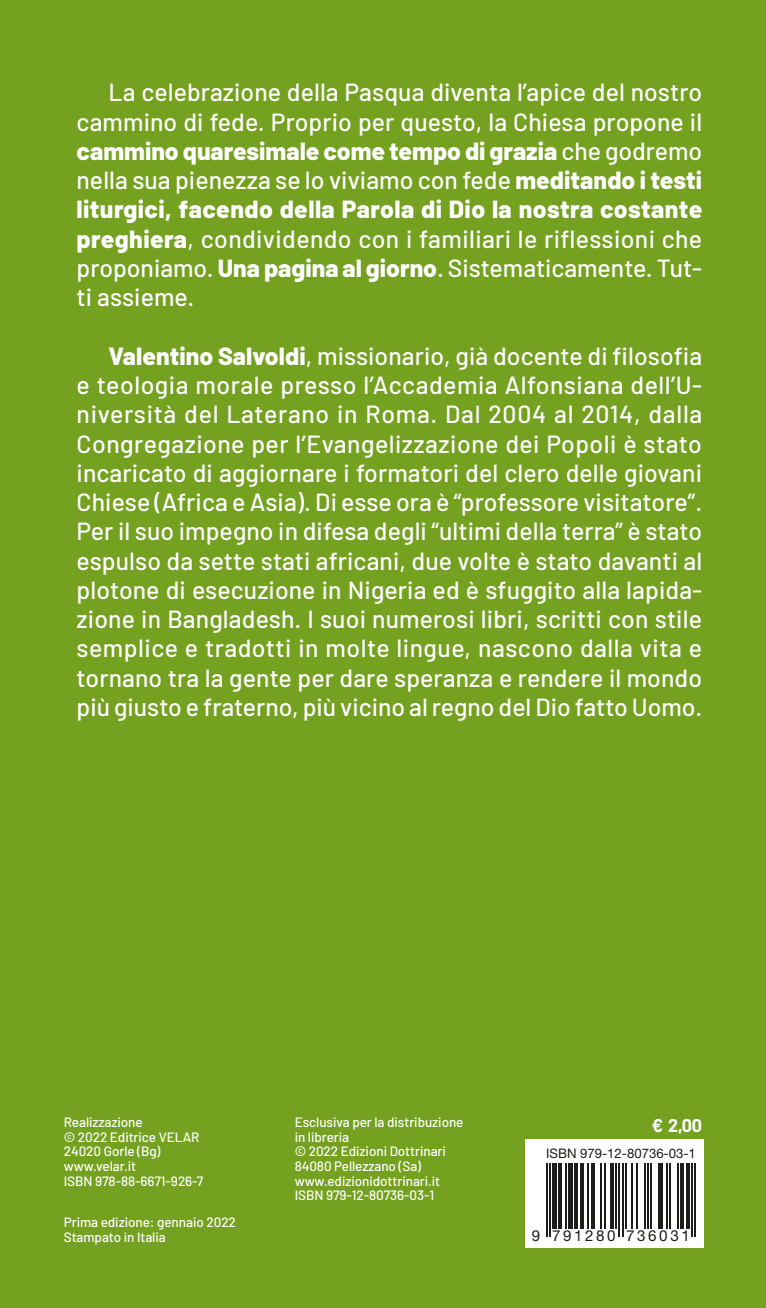
<style>
.page{position:relative;width:766px;height:1308px;background:#fff}
.page>*{position:absolute;margin:0;border:0;box-sizing:border-box;transform-origin:0 0}
.t1{font:500 24.75px/29.2px "Barlow";color:#fff;text-align:justify}
.t2{font:700 18px "Barlow";color:#fff}
.t3{font:15.08px "Helvetica Neue";letter-spacing:.17em;color:#1d1d1b}
.t4{font:500 13.5px/14.6px "Barlow";letter-spacing:-.005em;color:#fff}
.t5{font:13.05px "Helvetica Neue";color:#1d1d1b}
.s1{font-weight:800}
</style>
<div class="page">
<div style="left:0;top:0;width:765px;height:1307px;background:#74a120"></div>
<div style="left:525px;top:1139px;width:179px;height:108px;background:#fff"></div>
<hr style="left:546px;top:1163px;width:1px;height:73px;background:#1d1d1b">
<hr style="left:549px;top:1163px;width:1px;height:73px;background:#1d1d1b">
<div style="left:552px;top:1163px;width:5px;height:65px;background:#1d1d1b"></div>
<hr style="left:558px;top:1163px;width:3px;height:65px;background:#1d1d1b">
<hr style="left:565px;top:1163px;width:1px;height:65px;background:#1d1d1b">
<hr style="left:568px;top:1163px;width:4px;height:65px;background:#1d1d1b">
<hr style="left:574px;top:1163px;width:3px;height:65px;background:#1d1d1b">
<hr style="left:580px;top:1163px;width:3px;height:65px;background:#1d1d1b">
<hr style="left:587px;top:1163px;width:1px;height:65px;background:#1d1d1b">
<hr style="left:591px;top:1163px;width:3px;height:65px;background:#1d1d1b">
<hr style="left:599px;top:1163px;width:2px;height:65px;background:#1d1d1b">
<hr style="left:604px;top:1163px;width:1px;height:65px;background:#1d1d1b">
<hr style="left:610px;top:1163px;width:3px;height:65px;background:#1d1d1b">
<hr style="left:615px;top:1163px;width:1px;height:65px;background:#1d1d1b">
<hr style="left:618px;top:1163px;width:2px;height:73px;background:#1d1d1b">
<hr style="left:621px;top:1163px;width:2px;height:73px;background:#1d1d1b">
<hr style="left:624px;top:1163px;width:2px;height:65px;background:#1d1d1b">
<hr style="left:631px;top:1163px;width:1px;height:65px;background:#1d1d1b">
<hr style="left:635px;top:1163px;width:2px;height:65px;background:#1d1d1b">
<hr style="left:643px;top:1163px;width:2px;height:65px;background:#1d1d1b">
<hr style="left:646px;top:1163px;width:2px;height:65px;background:#1d1d1b">
<hr style="left:650px;top:1163px;width:1px;height:65px;background:#1d1d1b">
<div style="left:657px;top:1163px;width:5px;height:65px;background:#1d1d1b"></div>
<hr style="left:665px;top:1163px;width:2px;height:65px;background:#1d1d1b">
<hr style="left:668px;top:1163px;width:2px;height:65px;background:#1d1d1b">
<hr style="left:676px;top:1163px;width:2px;height:65px;background:#1d1d1b">
<svg style="left:680px;top:1163px;width:3px;height:65px"></svg>
<hr style="left:686px;top:1163px;width:3px;height:65px;background:#1d1d1b">
<hr style="left:690px;top:1163px;width:2px;height:73px;background:#1d1d1b">
<hr style="left:694px;top:1163px;width:1px;height:73px;background:#1d1d1b">
<p class="t1" style="left:77px;top:76px;width:627px;text-indent:32px">La celebrazione della Pasqua diventa l’apice del nostro cammino di fede. Proprio per questo, la Chiesa propone il <span class="s1">cammino quaresimale come tempo di grazia</span> che godremo nella sua pienezza se lo viviamo con fede <span class="s1">meditando i testi liturgici, facendo della Parola di Dio la nostra costante preghiera</span>, condividendo con i familiari le riflessioni che proponiamo. <span class="s1">Una pagina al giorno</span>. Sistematicamente. Tut&shy;ti assieme.</p>
<p class="t1" style="left:77px;top:339px;width:627px;text-indent:32px"><span class="s1">Valentino Salvoldi</span>, missionario, già docente di filosofia e teologia morale presso l’Accademia Alfonsiana dell’U&shy;niversità del Laterano in Roma. Dal 2004 al 2014, dalla Congregazione per l’Evangelizzazione dei Popoli è stato incaricato di aggiornare i formatori del clero delle giovani Chiese (Africa e Asia). Di esse ora è “professore visitatore”.<br>Per il suo impegno in difesa degli “ultimi della terra” è stato espulso da sette stati africani, due volte è stato davanti al plotone di esecuzione in Nigeria ed è sfuggito alla lapida&shy;zione in Bangladesh. I suoi numerosi libri, scritti con stile semplice e tradotti in molte lingue, nascono dalla vita e tornano tra la gente per dare speranza e rendere il mondo più giusto e fraterno, più vicino al regno del Dio fatto Uomo.</p>
<p class="t4" style="left:64px;top:1114px;width:141px">Realizzazione<br>© 2022 Editrice VELAR<br>24020 Gorle (Bg) www.velar.it<br>ISBN 978-88-6671-926-7</p>
<p class="t4" style="left:64px;top:1214px;width:173px">Prima edizione: gennaio 2022<br>Stampato in Italia</p>
<p class="t4" style="left:294px;top:1113px;width:170px">Esclusiva per la distribuzione in libreria<br>© 2022 Edizioni Dottrinari<br>84080 Pellezzano (Sa) www.edizionidottrinari.it<br>ISBN 979-12-80736-03-1</p>
<p class="t2" style="left:651px;top:1111px;width:52px">€ 2,00</p>
<p class="t5" style="left:546px;top:1145px;width:151px">ISBN 979-12-80736-03-1</p>
<p class="t3" style="left:531px;top:1226px;width:159px">9 791280 736031</p>
</div>
